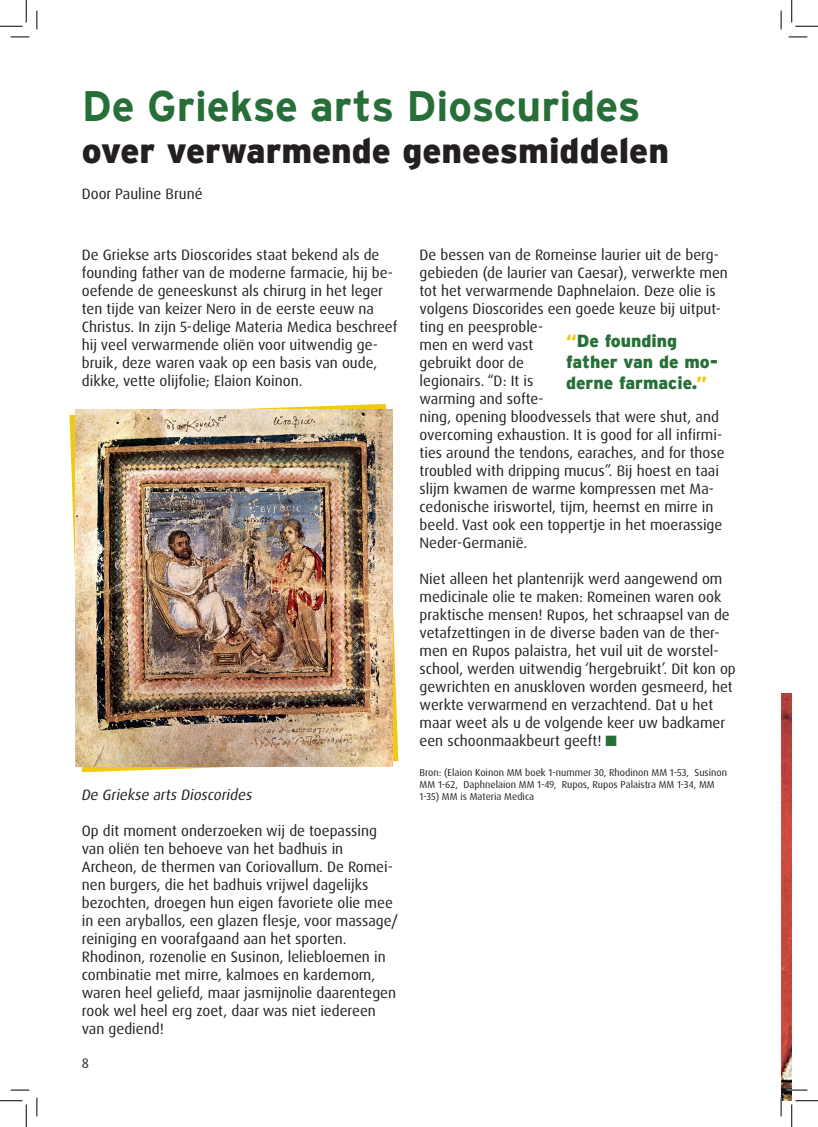
<style>
.page{position:relative;width:818px;height:1127px;background:#fff}
.page>*{position:absolute;margin:0;border:0;box-sizing:border-box;transform-origin:0 0}
.t1{font:700 42.5px "Interstate";color:#276f38}
.t2{font:900 35px "Interstate";color:#231f20}
.t3{font:900 17.5px/21px "Interstate";color:#276f38}
.t4{font:15px/18px "Dax OT";color:#231f20}
.t5{font:italic 15px "Dax OT";color:#231f20}
.t6{font:13.75px "Dax OT";color:#231f20}
.t7{font:10px/12px "Dax OT";color:#231f20}
.s1{color:#276f38}
.s2{color:#f1c812}
</style>
<div class="page">
<svg style="left:70px;top:404px;width:328px;height:368px"></svg>
<img style="left:781px;top:693px;width:11px;height:407px">
<img style="left:76px;top:409px;width:316px;height:357px">
<svg style="left:11px;top:36px;width:18px;height:2px"></svg>
<svg style="left:788px;top:36px;width:19px;height:2px"></svg>
<svg style="left:11px;top:1089px;width:18px;height:1px"></svg>
<svg style="left:788px;top:1088px;width:19px;height:2px"></svg>
<svg style="left:36px;top:11px;width:2px;height:18px"></svg>
<svg style="left:36px;top:1097px;width:2px;height:18px"></svg>
<svg style="left:780px;top:11px;width:2px;height:18px"></svg>
<svg style="left:780px;top:1097px;width:2px;height:18px"></svg>
<svg style="left:0;top:0;width:27px;height:27px"></svg>
<svg style="left:0;top:1100px;width:27px;height:26px"></svg>
<svg style="left:791px;top:0;width:27px;height:27px"></svg>
<svg style="left:791px;top:1100px;width:27px;height:26px"></svg>
<p class="t1" style="left:82px;top:82px;width:560px">De Griekse arts Dioscurides</p>
<p class="t2" style="left:82px;top:130px;width:589px">over verwarmende geneesmiddelen</p>
<p class="t4" style="left:82px;top:185px;width:122px">Door Pauline Bruné</p>
<p class="t4" style="left:82px;top:245px;width:317px">De Griekse arts Dioscorides staat bekend als de founding father van de moderne farmacie, hij be&shy;oefende de geneeskunst als chirurg in het leger ten tijde van keizer Nero in de eerste eeuw na Christus. In zijn 5-delige Materia Medica beschreef hij veel verwarmende oliën voor uitwendig ge&shy;bruik, deze waren vaak op een basis van oude, dikke, vette olijfolie; Elaion Koinon.</p>
<p class="t4" style="left:420px;top:245px;width:310px">De bessen van de Romeinse laurier uit de berg&shy;gebieden (de laurier van Caesar), verwerkte men tot het verwarmende Daphnelaion. Deze olie is volgens Dioscorides een goede keuze bij uitput&shy;ting en peesproble-<br>men en werd vast<br>gebruikt door de<br>legionairs. “D: It is<br>warming and softe-<br>ning, opening bloodvessels that were shut, and overcoming exhaustion. It is good for all infirmi&shy;ties around the tendons, earaches, and for those troubled with dripping mucus”. Bij hoest en taai slijm kwamen de warme kompressen met Ma&shy;cedonische iriswortel, tijm, heemst en mirre in beeld. Vast ook een toppertje in het moerassige Neder-Germanië.</p>
<p class="t4" style="left:420px;top:569px;width:318px">Niet alleen het plantenrijk werd aangewend om medicinale olie te maken: Romeinen waren ook praktische mensen! Rupos, het schraapsel van de vetafzettingen in de diverse baden van de ther&shy;men en Rupos palaistra, het vuil uit de worstel&shy;school, werden uitwendig ‘hergebruikt’. Dit kon op gewrichten en anuskloven worden gesmeerd, het werkte verwarmend en verzachtend. Dat u het maar weet als u de volgende keer uw badkamer een schoonmaakbeurt geeft! <span class="s1">■</span></p>
<p class="t7" style="left:420px;top:766px;width:309px">Bron: (Elaion Koinon MM boek 1-nummer 30, Rhodinon MM 1-53, Susinon<br>MM 1-62, Daphnelaion MM 1-49, Rupos, Rupos Palaistra MM 1-34, MM</p>
<p class="t3" style="left:566px;top:330px;width:113px"><span class="s2">“</span>De founding</p>
<p class="t3" style="left:566px;top:351px;width:154px">father van de mo&shy;derne farmacie.<span class="s2">”</span></p>
<p class="t5" style="left:81px;top:785px;width:175px">De Griekse artsDioscorides</p>
<p class="t7" style="left:420px;top:790px;width:116px">1-35) MM is Materia Medica</p>
<p class="t4" style="left:82px;top:821px;width:297px">Op dit moment onderzoeken wij de toepassing van oliën ten behoeve van het badhuis in</p>
<p class="t4" style="left:82px;top:857px;width:313px">Archeon, de thermen van Coriovallum. De Romei&shy;nen burgers, die het badhuis vrijwel dagelijks</p>
<p class="t4" style="left:82px;top:893px;width:318px">bezochten, droegen hun eigen favoriete olie mee in een aryballos, een glazen flesje, voor massage/ reiniging en voorafgaand aan het sporten.</p>
<p class="t4" style="left:82px;top:947px;width:316px">Rhodinon, rozenolie en Susinon, leliebloemen in combinatie met mirre, kalmoes en kardemom, waren heel geliefd, maar jasmijnolie daarentegen rook wel heel erg zoet, daar was niet iedereen van gediend!</p>
<p class="t6" style="left:82px;top:1054px;width:9px">8</p>
</div>
